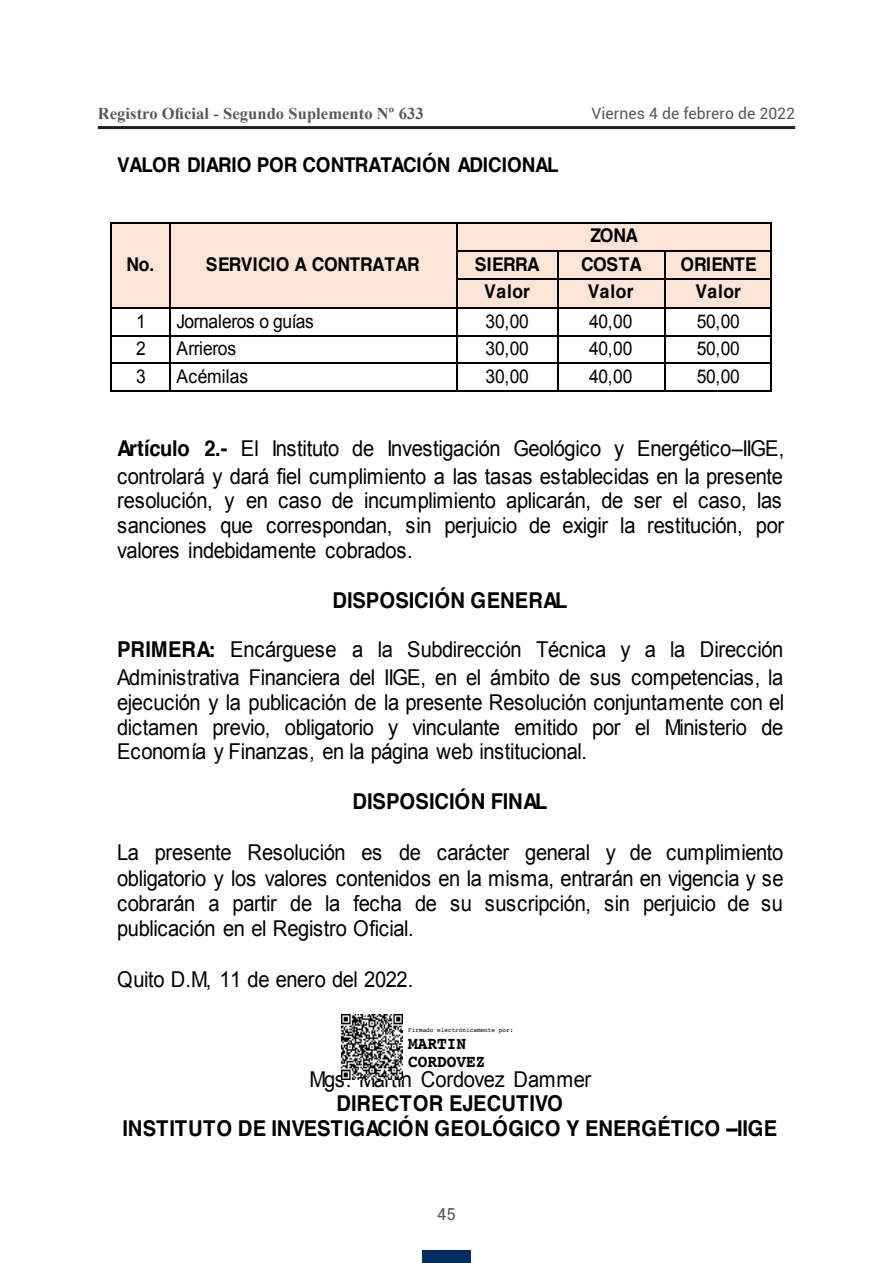
<style>
.page{position:relative;width:893px;height:1263px;background:#fff}
.page>*{position:absolute;margin:0;border:0;box-sizing:border-box;transform-origin:0 0}
.t1{font:21.9px/24.8px "Arial";letter-spacing:-.02em;color:#000;text-align:justify;scale:.92 1}
.t2{font:700 21.9px/24px "Helvetica";color:#000;text-align:center;scale:.92 1}
.t3{font:700 20.4px "Helvetica";letter-spacing:-.01em;color:#000;scale:.92 1}
.t4{font:18.9px "Arial";letter-spacing:-.02em;color:#000;scale:.92 1}
.t5{font:700 18.9px "Helvetica";letter-spacing:.005em;color:#000;scale:.92 1}
.t6{font:700 18.9px "Helvetica";letter-spacing:-.03em;color:#000;scale:.92 1}
.t7{font:18.9px "Arial";letter-spacing:.01em;color:#000;scale:.92 1}
.t8{font:700 18.9px "Helvetica";letter-spacing:-.02em;color:#000;scale:.92 1}
.t9{font:700 17.55px/17.5px "Courier";color:#000;scale:.92 1}
.t10{font:700 16.5px "Times New Roman";letter-spacing:.005em;color:#57585a}
.t11{font:16.5px "Roboto";color:#57585a}
.t12{font:15.75px "Roboto";letter-spacing:.005em;color:#57585a}
.t13{font:6.6px "Courier";color:#000;scale:.92 1}
.s1{font-family:"Helvetica";font-weight:700}
.s2{font-family:"Arial";font-weight:400}
.s3{font-family:"Arial"}
</style>
<div class="page">
<hr style="left:98px;top:126px;width:697px;height:3px;background:#231f20">
<div style="left:422px;top:1250px;width:49px;height:13px;background:#002e5e"></div>
<div style="left:112px;top:223px;width:59px;height:84px;background:#fce4d6"></div>
<div style="left:171px;top:223px;width:285px;height:84px;background:#fce4d6"></div>
<div style="left:457px;top:223px;width:315px;height:27px;background:#fce4d6"></div>
<hr style="left:112px;top:223px;width:58px;height:1px;background:#000">
<hr style="left:171px;top:223px;width:285px;height:1px;background:#000">
<hr style="left:457px;top:223px;width:314px;height:1px;background:#000">
<hr style="left:110px;top:224px;width:2px;height:26px;background:#000">
<div style="left:457px;top:252px;width:101px;height:26px;background:#fce4d6"></div>
<div style="left:558px;top:252px;width:106px;height:26px;background:#fce4d6"></div>
<div style="left:666px;top:252px;width:106px;height:26px;background:#fce4d6"></div>
<hr style="left:457px;top:250px;width:100px;height:2px;background:#000">
<hr style="left:558px;top:250px;width:106px;height:2px;background:#000">
<hr style="left:666px;top:250px;width:105px;height:2px;background:#000">
<hr style="left:110px;top:252px;width:2px;height:26px;background:#000">
<hr style="left:664px;top:252px;width:2px;height:26px;background:#000">
<div style="left:457px;top:279px;width:101px;height:28px;background:#fce4d6"></div>
<div style="left:558px;top:279px;width:106px;height:28px;background:#fce4d6"></div>
<div style="left:666px;top:279px;width:106px;height:28px;background:#fce4d6"></div>
<hr style="left:457px;top:278px;width:100px;height:1px;background:#000">
<hr style="left:558px;top:278px;width:106px;height:1px;background:#000">
<hr style="left:666px;top:278px;width:105px;height:1px;background:#000">
<hr style="left:110px;top:279px;width:2px;height:28px;background:#000">
<hr style="left:664px;top:279px;width:2px;height:28px;background:#000">
<hr style="left:112px;top:307px;width:58px;height:2px;background:#000">
<hr style="left:171px;top:307px;width:285px;height:2px;background:#000">
<hr style="left:457px;top:307px;width:100px;height:2px;background:#000">
<hr style="left:558px;top:307px;width:106px;height:2px;background:#000">
<hr style="left:666px;top:307px;width:105px;height:2px;background:#000">
<hr style="left:110px;top:309px;width:2px;height:26px;background:#000">
<hr style="left:664px;top:309px;width:2px;height:26px;background:#000">
<hr style="left:112px;top:335px;width:58px;height:1px;background:#000">
<hr style="left:171px;top:335px;width:285px;height:1px;background:#000">
<hr style="left:457px;top:335px;width:100px;height:1px;background:#000">
<hr style="left:558px;top:335px;width:106px;height:1px;background:#000">
<hr style="left:666px;top:335px;width:105px;height:1px;background:#000">
<hr style="left:110px;top:336px;width:2px;height:27px;background:#000">
<hr style="left:664px;top:336px;width:2px;height:27px;background:#000">
<hr style="left:112px;top:363px;width:58px;height:1px;background:#000">
<hr style="left:171px;top:363px;width:285px;height:1px;background:#000">
<hr style="left:457px;top:363px;width:100px;height:1px;background:#000">
<hr style="left:558px;top:363px;width:106px;height:1px;background:#000">
<hr style="left:666px;top:363px;width:105px;height:1px;background:#000">
<hr style="left:110px;top:364px;width:2px;height:26px;background:#000">
<hr style="left:112px;top:390px;width:58px;height:2px;background:#000">
<svg style="left:170px;top:223px;width:1px;height:169px"></svg>
<hr style="left:171px;top:390px;width:285px;height:2px;background:#000">
<svg style="left:456px;top:223px;width:1px;height:169px"></svg>
<hr style="left:457px;top:390px;width:100px;height:2px;background:#000">
<svg style="left:557px;top:250px;width:1px;height:142px"></svg>
<hr style="left:558px;top:390px;width:106px;height:2px;background:#000">
<hr style="left:664px;top:364px;width:2px;height:26px;background:#000">
<hr style="left:666px;top:390px;width:105px;height:2px;background:#000">
<svg style="left:771px;top:223px;width:1px;height:169px"></svg>
<img style="left:342px;top:1014px;width:60px;height:66px">
<p class="t10" style="left:98px;top:102px;width:327px">Registro Oficial - Segundo Suplemento Nº 633</p>
<p class="t12" style="left:591px;top:102px;width:205px">Viernes 4 de febrero de 2022</p>
<p class="t3" style="left:117px;top:148px;width:481px">VALOR DIARIO POR CONTRATACIÓN ADICIONAL</p>
<p class="t5" style="left:590px;top:220px;width:53px">ZONA</p>
<p class="t5" style="left:127px;top:249px;width:32px">No.</p>
<p class="t6" style="left:206px;top:249px;width:234px">SERVICIO A CONTRATAR</p>
<p class="t5" style="left:475px;top:249px;width:72px">SIERRA</p>
<p class="t5" style="left:581px;top:249px;width:68px">COSTA</p>
<p class="t8" style="left:681px;top:249px;width:84px">ORIENTE</p>
<p class="t5" style="left:484px;top:276px;width:51px">Valor</p>
<p class="t5" style="left:588px;top:276px;width:51px">Valor</p>
<p class="t5" style="left:695px;top:276px;width:51px">Valor</p>
<p class="t4" style="left:136px;top:309px;width:12px">1</p>
<p class="t4" style="left:176px;top:309px;width:151px">Jornaleros o guías</p>
<p class="t4" style="left:486px;top:309px;width:48px">30,00</p>
<p class="t4" style="left:589px;top:309px;width:48px">40,00</p>
<p class="t4" style="left:697px;top:309px;width:48px">50,00</p>
<p class="t4" style="left:136px;top:336px;width:12px">2</p>
<p class="t4" style="left:176px;top:336px;width:66px">Arrieros</p>
<p class="t4" style="left:486px;top:336px;width:48px">30,00</p>
<p class="t4" style="left:589px;top:336px;width:48px">40,00</p>
<p class="t4" style="left:697px;top:336px;width:48px">50,00</p>
<p class="t4" style="left:136px;top:364px;width:12px">3</p>
<p class="t7" style="left:176px;top:364px;width:79px">Acémilas</p>
<p class="t4" style="left:486px;top:364px;width:48px">30,00</p>
<p class="t4" style="left:589px;top:364px;width:48px">40,00</p>
<p class="t4" style="left:697px;top:364px;width:48px">50,00</p>
<p class="t1" style="left:117px;top:435px;width:727px;line-height:27.8px"><span class="s1">Artículo 2.-</span> El Instituto de Investigación Geológico y Energético–IIGE, controlará y dará fiel cumplimiento a las tasas establecidas en la presente</p>
<p class="t1" style="left:117px;top:489px;width:726px">resolución, y en caso de incumplimiento aplicarán, de ser el caso, las sanciones que correspondan, sin perjuicio de exigir la restitución, por valores indebidamente cobrados.</p>
<p class="t2" style="left:332px;top:588px;width:257px">DISPOSICIÓN GENERAL</p>
<p class="t1" style="left:117px;top:636px;width:726px;line-height:27.8px"><span class="s1">PRIMERA:</span> Encárguese a la Subdirección Técnica y a la Dirección<br>Administrativa Financiera del IIGE, en el ámbito de sus competencias, la</p>
<p class="t1" style="left:117px;top:690px;width:727px">ejecución y la publicación de la presente Resolución conjuntamente con el dictamen previo, obligatorio y vinculante emitido por el Ministerio de Economía y Finanzas, en la página web institucional.</p>
<p class="t2" style="left:353px;top:789px;width:213px">DISPOSICIÓN FINAL</p>
<p class="t1" style="left:117px;top:840px;width:726px;line-height:25.3px">La presente Resolución es de carácter general y de cumplimiento obligatorio y los valores contenidos en la misma, entrarán en vigencia y se cobrarán a partir de la fecha de su suscripción, sin perjuicio de su publicación en el Registro Oficial.</p>
<p class="t1" style="left:117px;top:967px;width:323px">Quito D.M, 11 de enero del 2022.</p>
<p class="t13" style="left:408px;top:1024px;width:116px">Firmado electrónicamente por:</p>
<p class="t9" style="left:408px;top:1034px;width:86px">MARTIN<br>CORDOVEZ</p>
<p class="t2" style="left:123px;top:1068px;width:713px"><span class="s2">Mgs. Martín Cordovez Dammer<br></span>DIRECTOR EJECUTIVO<br>INSTITUTO DE INVESTIGACIÓN GEOLÓGICO Y ENERGÉTICO <span class="s3">–</span>IIGE</p>
<p class="t11" style="left:437px;top:1203px;width:20px">45</p>
</div>
